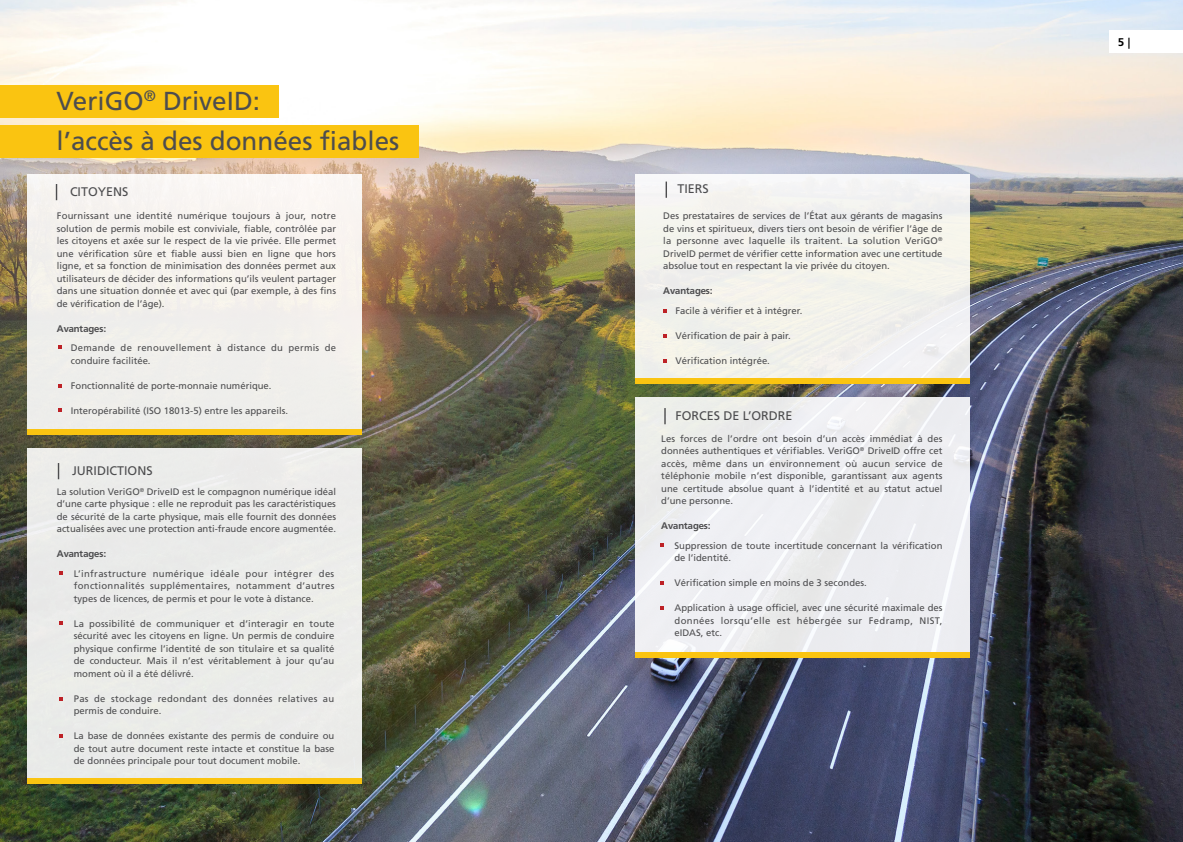
<style>
.page{position:relative;width:1183px;height:842px;background:#fff}
.page>*{position:absolute;margin:0;border:0;box-sizing:border-box;transform-origin:0 0}
.t1{font:26px/40.2px "Frutiger";color:#4d4d4f}
.t2{font:12.5px "Frutiger";color:#4d4d4f}
.t3{font:700 11.1px "Frutiger BQ";color:#000}
.t4{font:9.5px/12.5px "Frutiger";color:#4d4d4f;text-align:justify}
.t5{font:9.5px/12.5px "Frutiger";letter-spacing:.03em;color:#4d4d4f}
.t6{font:700 9.5px "Frutiger BQ";color:#4d4d4f}
</style>
<div class="page">
<img style="left:0;top:0;width:1182px;height:842px">
<div style="left:0;top:85px;width:279px;height:33px;background:#fac411"></div>
<div style="left:0;top:125px;width:418px;height:33px;background:#fac411"></div>
<div style="left:1109px;top:30px;width:73px;height:23px;background:#fff"></div>
<div style="left:635px;top:174px;width:334px;height:210px;background:#f3f2ec"></div>
<div style="left:635px;top:397px;width:334px;height:258px;background:#ededf1"></div>
<svg style="left:665px;top:182px;width:1px;height:16px"></svg>
<svg style="left:664px;top:408px;width:1px;height:16px"></svg>
<svg style="left:663px;top:359px;width:4px;height:4px"></svg>
<svg style="left:663px;top:334px;width:4px;height:4px"></svg>
<svg style="left:663px;top:309px;width:4px;height:4px"></svg>
<svg style="left:660px;top:606px;width:4px;height:4px"></svg>
<svg style="left:660px;top:581px;width:4px;height:4px"></svg>
<svg style="left:660px;top:544px;width:4px;height:3px"></svg>
<div style="left:28px;top:174px;width:334px;height:259px;background:#f3f0ec"></div>
<svg style="left:56px;top:184px;width:1px;height:16px"></svg>
<div style="left:28px;top:429px;width:334px;height:6px;background:#fac411"></div>
<svg style="left:58px;top:384px;width:4px;height:4px"></svg>
<svg style="left:58px;top:345px;width:4px;height:4px"></svg>
<svg style="left:58px;top:408px;width:4px;height:4px"></svg>
<div style="left:28px;top:449px;width:334px;height:335px;background:#ebecea"></div>
<div style="left:28px;top:778px;width:334px;height:6px;background:#fac411"></div>
<svg style="left:59px;top:571px;width:4px;height:4px"></svg>
<svg style="left:59px;top:621px;width:4px;height:4px"></svg>
<svg style="left:59px;top:697px;width:4px;height:4px"></svg>
<svg style="left:59px;top:734px;width:4px;height:4px"></svg>
<svg style="left:58px;top:463px;width:1px;height:16px"></svg>
<div style="left:635px;top:652px;width:334px;height:6px;background:#fac411"></div>
<div style="left:635px;top:378px;width:334px;height:6px;background:#fac411"></div>
<h1 class="t1" style="left:56px;top:81px;width:344px">VeriGO<sup>®</sup> DriveID:<br>l’accès à des données fiables</h1>
<h2 class="t2" style="left:70px;top:184px;width:60px">CITOYENS</h2>
<p class="t4" style="left:57px;top:209px;width:281px">Fournissant une identité numérique toujours à jour, notre solution de permis mobile est conviviale, fiable, contrôlée par les citoyens et axée sur le respect de la vie privée. Elle permet une vérification sûre et fiable aussi bien en ligne que hors ligne, et sa fonction de minimisation des données permet aux utilisateurs de décider des informations qu’ils veulent partager dans une situation donnée et avec qui (par exemple, à des fins de vérification de l’âge).</p>
<p class="t6" style="left:57px;top:323px;width:51px">Avantages:</p>
<p class="t5" style="left:71px;top:341px;width:267px">Demande de renouvellement à distance du permis de conduire facilitée.</p>
<p class="t4" style="left:71px;top:379px;width:202px">Fonctionnalité de porte-monnaie numérique.</p>
<p class="t4" style="left:71px;top:404px;width:219px">Interopérabilité (ISO 18013-5) entre les appareils.</p>
<h2 class="t2" style="left:72px;top:463px;width:82px">JURIDICTIONS</h2>
<p class="t4" style="left:57px;top:485px;width:281px">La solution VeriGO<sup>®</sup> DriveID est le compagnon numérique idéal d’une carte physique : elle ne reproduit pas les caractéristiques de sécurité de la carte physique, mais elle fournit des données actualisées avec une protection anti-fraude encore augmentée.</p>
<p class="t6" style="left:57px;top:548px;width:51px">Avantages:</p>
<p class="t4" style="left:74px;top:567px;width:262px">L’infrastructure numérique idéale pour intégrer des fonctionnalités supplémentaires, notamment d’autres types de licences, de permis et pour le vote à distance.</p>
<p class="t4" style="left:74px;top:617px;width:262px">La possibilité de communiquer et d’interagir en toute sécurité avec les citoyens en ligne. Un permis de conduire physique confirme l’identité de son titulaire et sa qualité de conducteur. Mais il n’est véritablement à jour qu’au moment où il a été délivré.</p>
<p class="t5" style="left:74px;top:692px;width:262px">Pas de stockage redondant des données relatives au permis de conduire.</p>
<p class="t4" style="left:74px;top:730px;width:262px">La base de données existante des permis de conduire ou de tout autre document reste intacte et constitue la base de données principale pour tout document mobile.</p>
<h2 class="t2" style="left:677px;top:181px;width:33px">TIERS</h2>
<p class="t4" style="left:663px;top:209px;width:281px">Des prestataires de services de l’État aux gérants de magasins de vins et spiritueux, divers tiers ont besoin de vérifier l’âge de la personne avec laquelle ils traitent. La solution VeriGO<sup>® </sup>DriveID permet de vérifier cette information avec une certitude absolue tout en respectant la vie privée du citoyen.</p>
<p class="t6" style="left:663px;top:285px;width:51px">Avantages:</p>
<p class="t4" style="left:675px;top:304px;width:128px">Facile à vérifier et à intégrer.</p>
<p class="t4" style="left:675px;top:329px;width:117px">Vérification de pair à pair.</p>
<p class="t4" style="left:675px;top:354px;width:96px">Vérification intégrée.</p>
<h2 class="t2" style="left:675px;top:408px;width:118px">FORCES DE L’ORDRE</h2>
<p class="t4" style="left:661px;top:432px;width:283px">Les forces de l’ordre ont besoin d’un accès immédiat à des données authentiques et vérifiables. VeriGO<sup>®</sup> DriveID offre cet accès, même dans un environnement où aucun service de téléphonie mobile n’est disponible, garantissant aux agents une certitude absolue quant à l’identité et au statut actuel d’une personne.</p>
<p class="t6" style="left:661px;top:520px;width:51px">Avantages:</p>
<p class="t4" style="left:674px;top:539px;width:269px">Suppression de toute incertitude concernant la vérification de l’identité.</p>
<p class="t4" style="left:674px;top:577px;width:194px">Vérification simple en moins de 3 secondes.</p>
<p class="t4" style="left:674px;top:602px;width:269px">Application à usage officiel, avec une sécurité maximale des données lorsqu’elle est hébergée sur Fedramp, NIST, eIDAS, etc.</p>
<p class="t3" style="left:1117px;top:35px;width:14px">5 |</p>
</div>
